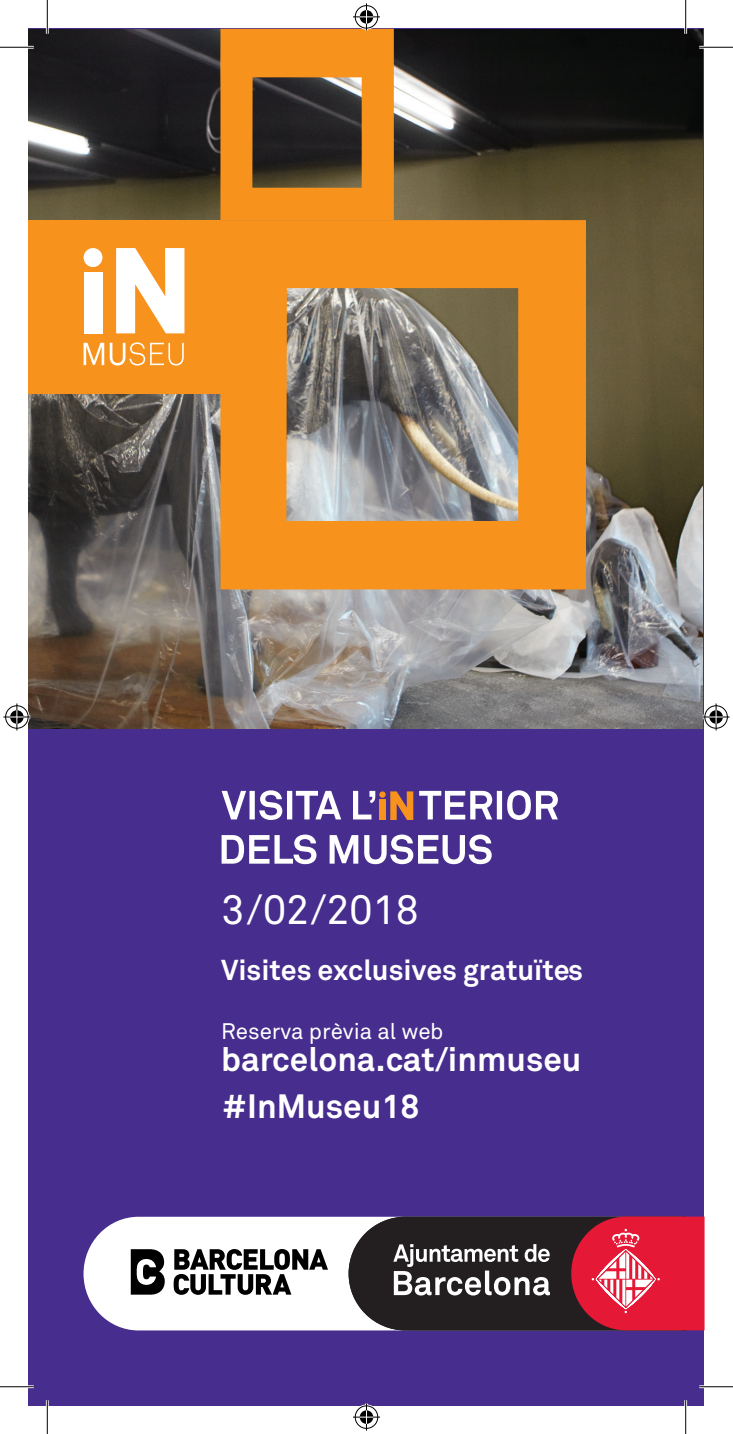
<style>
.page{position:relative;width:733px;height:1434px;background:#fff}
.page>*{position:absolute;margin:0;border:0;box-sizing:border-box;transform-origin:0 0}
.t1{font:41.18px "Akkurat Pro";color:#fff}
.t2{font:700 33.3px "Akkurat Pro";color:#fff}
.t3{font:700 33.07px "Akkurat Pro";color:#fff}
.t4{font:700 28.57px "Akkurat Pro";color:#fff}
.t5{font:22.28px "Akkurat Pro";color:#fff}
</style>
<div class="page">
<div style="left:28px;top:28px;width:675px;height:1378px;background:#462d8e"></div>
<svg style="left:221px;top:834px;width:270px;height:30px"></svg>
<svg style="left:221px;top:790px;width:336px;height:30px"></svg>
<div style="left:379px;top:799px;width:6px;height:21px;background:#f7931d"></div>
<div style="left:379px;top:791px;width:6px;height:7px;background:#f7931d;border-radius:50%"></div>
<img style="left:28px;top:29px;width:674px;height:699px">
<div style="left:28px;top:220px;width:192px;height:173px;background:#f7931d"></div>
<div style="left:84px;top:272px;width:18px;height:61px;background:#fff"></div>
<svg style="left:116px;top:248px;width:68px;height:85px"></svg>
<div style="left:84px;top:248px;width:18px;height:19px;background:#fff;border-radius:50%"></div>
<svg style="left:84px;top:342px;width:100px;height:23px"></svg>
<svg style="left:220px;top:220px;width:365px;height:369px;background:#cc9047"></svg>
<svg style="left:83px;top:1217px;width:265px;height:113px;background:#f2f1f7"></svg>
<svg style="left:131px;top:1249px;width:34px;height:46px;background:#444445"></svg>
<svg style="left:173px;top:1249px;width:155px;height:46px;background:#8a8a8a"></svg>
<svg style="left:348px;top:1216px;width:356px;height:114px;background:#7c3c46"></svg>
<hr style="left:0;top:46px;width:34px;height:3px;background:#fff">
<hr style="left:699px;top:46px;width:33px;height:3px;background:#fff">
<hr style="left:0;top:1385px;width:34px;height:3px;background:#fff">
<hr style="left:699px;top:1385px;width:33px;height:3px;background:#fff">
<hr style="left:46px;top:0;width:3px;height:34px;background:#fff">
<hr style="left:46px;top:1400px;width:3px;height:34px;background:#fff">
<hr style="left:684px;top:0;width:2px;height:34px;background:#fff">
<hr style="left:684px;top:1400px;width:2px;height:34px;background:#fff">
<hr style="left:0;top:47px;width:34px;height:1px;background:#000">
<hr style="left:699px;top:47px;width:33px;height:1px;background:#000">
<hr style="left:0;top:1386px;width:34px;height:1px;background:#000">
<hr style="left:699px;top:1386px;width:33px;height:1px;background:#000">
<hr style="left:47px;top:0;width:1px;height:34px;background:#000">
<hr style="left:47px;top:1400px;width:1px;height:34px;background:#000">
<hr style="left:685px;top:0;width:1px;height:34px;background:#000">
<hr style="left:685px;top:1400px;width:1px;height:34px;background:#000">
<svg style="left:220px;top:3px;width:173px;height:217px;background:#b67e3b"></svg>
<svg style="left:353px;top:1403px;width:27px;height:27px"></svg>
<svg style="left:3px;top:703px;width:27px;height:27px"></svg>
<svg style="left:702px;top:703px;width:27px;height:27px"></svg>
<p class="t1" style="left:221px;top:886px;width:199px">3/02/2018</p>
<p class="t4" style="left:221px;top:952px;width:363px">Visites exclusives gratuïtes</p>
<p class="t5" style="left:221px;top:1018px;width:224px">Reserva prèvia al web</p>
<p class="t3" style="left:221px;top:1038px;width:362px">barcelona.cat/inmuseu</p>
<p class="t2" style="left:222px;top:1085px;width:199px">#InMuseu18</p>
</div>
